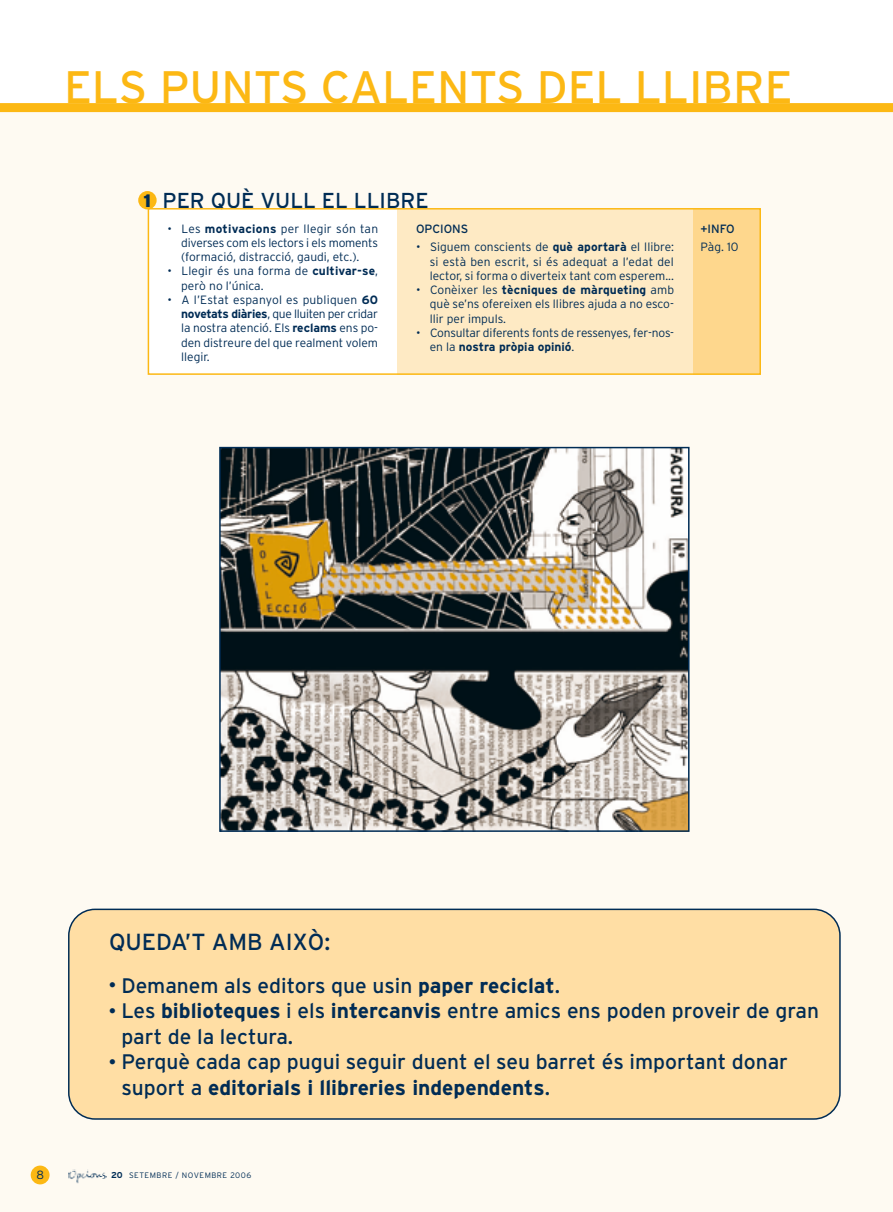
<style>
.page{position:relative;width:893px;height:1212px;background:#fff}
.page>*{position:absolute;margin:0;border:0;box-sizing:border-box;transform-origin:0 0}
.t1{font:45.45px "Interstate";color:#fcb814}
.t2{font:23.25px "Interstate";color:#002c55}
.t3{font:21.6px "Interstate";color:#002c55}
.t4{font:21px/25.5px "Interstate";color:#002c55}
.t5{font:300 12px/14.2px "Interstate";letter-spacing:-.005em;color:#002c55;text-align:justify}
.t6{font:12px "Interstate";color:#002c55}
.t7{font:300 11.85px "Interstate";color:#002c55}
.t8{font:300 7.8px "Interstate";letter-spacing:.065em;color:#002c55}
.s1{font-weight:900;font-size:18px}
.s2{font-weight:700}
.s3{font-weight:700;font-size:8.55px}
</style>
<div class="page">
<div style="left:0;top:108px;width:893px;height:1104px;background:#fefaf2"></div>
<div style="left:68px;top:908px;width:773px;height:212px;background:#ffdea4"></div>
<div style="left:397px;top:209px;width:296px;height:166px;background:#feeac4"></div>
<div style="left:148px;top:209px;width:249px;height:166px;background:#fff"></div>
<div style="left:0;top:103px;width:893px;height:9px;background:#fcb814"></div>
<div style="left:138px;top:191px;width:19px;height:18px;background:#fcb814;border-radius:50%"></div>
<img style="left:222px;top:450px;width:464px;height:379px">
<div style="left:219px;top:447px;width:470px;height:385px;border:2px solid #002c55"></div>
<img style="left:69px;top:1170px;width:38px;height:14px">
<div style="left:31px;top:1165px;width:19px;height:19px;background:#fcb814;border-radius:50%"></div>
<div style="left:693px;top:209px;width:68px;height:166px;background:#fed78d"></div>
<div style="left:148px;top:208px;width:613px;height:167px;border:2px solid #fcb814"></div>
<svg style="left:110px;top:982px;width:5px;height:6px"></svg>
<svg style="left:110px;top:1008px;width:5px;height:5px"></svg>
<svg style="left:110px;top:1059px;width:5px;height:5px"></svg>
<h1 class="t1" style="left:64px;top:70px;width:730px">ELS PUNTS CALENTS DEL LLIBRE</h1>
<h3 class="t3" style="left:143px;top:192px;width:287px"><span class="s1">1</span> PER QUÈ VULL EL LLIBRE</h3>
<p class="t5" style="left:181px;top:222px;width:198px;text-indent:-14px">• Les <span class="s2">motivacions</span> per llegir són tan diverses com els lectors i els moments (formació, distracció, gaudi, etc.).</p>
<p class="t5" style="left:181px;top:265px;width:198px;text-indent:-14px">• Llegir és una forma de <span class="s2">cultivar-se</span>, però no l’única.</p>
<p class="t5" style="left:181px;top:294px;width:198px;text-indent:-14px">• A l’Estat espanyol es publiquen <span class="s2">60 novetats diàries</span>, que lluiten per cridar la nostra atenció. Els <span class="s2">reclams</span> ens po&shy;den distreure del que realment volem llegir.</p>
<p class="t6" style="left:416px;top:224px;width:54px">OPCIONS</p>
<p class="t5" style="left:430px;top:241px;width:246px;text-indent:-14px">• Siguem conscients de <span class="s2">què aportarà</span> el llibre: si està ben escrit, si és adequat a l’edat del lector, si forma o diverteix tant com esperem...</p>
<p class="t5" style="left:430px;top:284px;width:246px;text-indent:-14px">• Conèixer les <span class="s2">tècniques de màrqueting</span> amb què se’ns ofereixen els llibres ajuda a no esco&shy;llir per impuls.</p>
<p class="t5" style="left:430px;top:327px;width:246px;text-indent:-14px">• Consultar diferents fonts de ressenyes, fer-nos&shy;en la <span class="s2">nostra pròpia opinió</span>.</p>
<p class="t6" style="left:700px;top:224px;width:36px">+INFO</p>
<p class="t5" style="left:700px;top:241px;width:40px">Pàg. 10</p>
<h2 class="t2" style="left:109px;top:933px;width:223px">QUEDA’T AMB AIXÒ:</h2>
<p class="t4" style="left:121px;top:975px;width:699px">Demanem als editors que usin <span class="s2">paper reciclat</span>.<br>Les <span class="s2">biblioteques</span> i els <span class="s2">intercanvis</span> entre amics ens poden proveir de gran part de la lectura.<br>Perquè cada cap pugui seguir duent el seu barret és important donar suport a <span class="s2">editorials i llibreries independents</span>.</p>
<p class="t7" style="left:36px;top:1170px;width:9px">8</p>
<p class="t8" style="left:111px;top:1172px;width:142px"><span class="s3">20</span> SETEMBRE / NOVEMBRE 2006</p>
</div>
